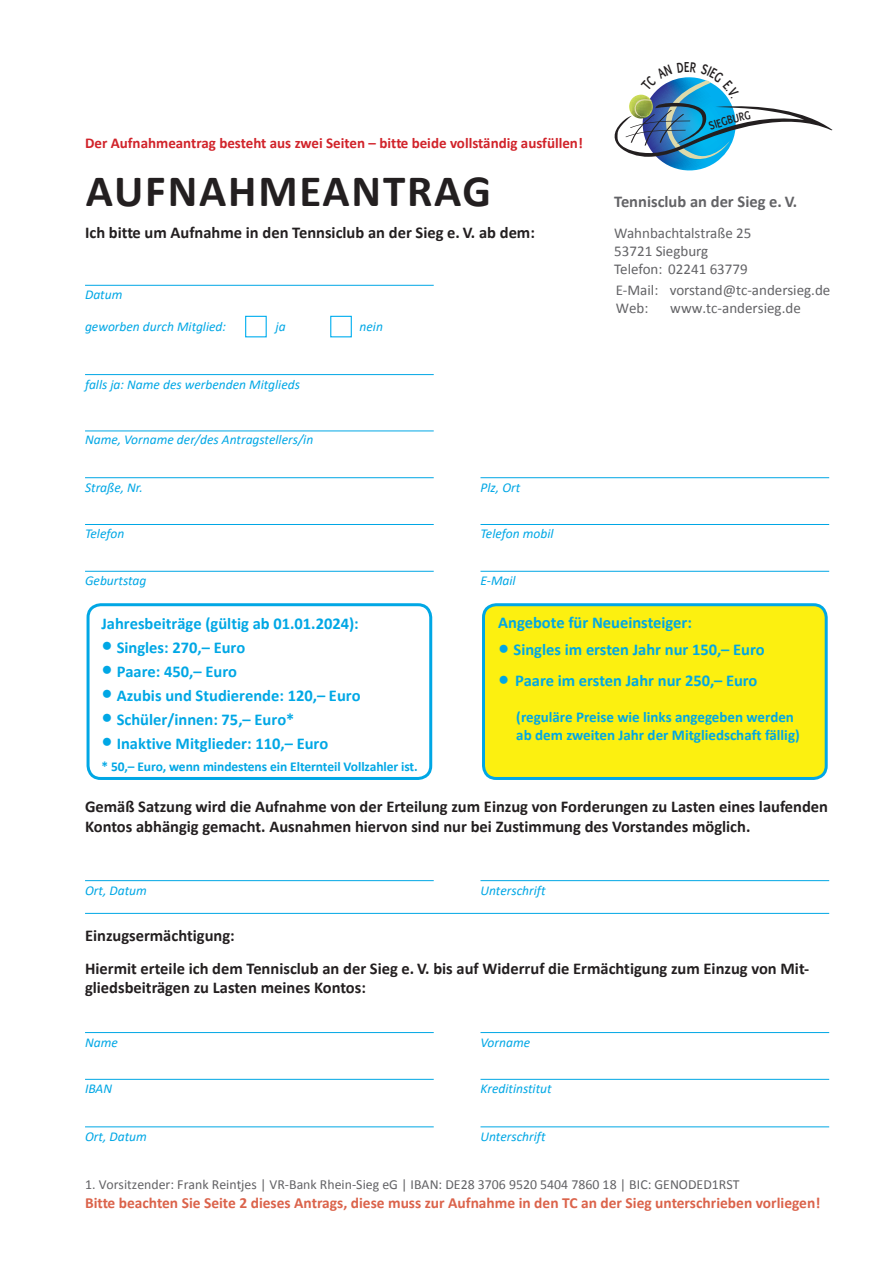
<style>
.page{position:relative;width:893px;height:1263px;background:#fff}
.page>*{position:absolute;margin:0;border:0;box-sizing:border-box;transform-origin:0 0}
.t1{font:700 45px "Calibri";letter-spacing:.04em;color:#231f20}
.t2{font:700 16.5px/19.8px "Calibri";color:#231f20}
.t3{font:700 16.5px "Calibri";color:#00a7e5}
.t4{font:700 16.5px "Calibri";color:#636366}
.t5{font:700 15.45px "Calibri";color:#db634b}
.t6{font:15px/18px "Calibri";color:#636366}
.t7{font:700 15px/18px "Calibri";color:#00a7e5}
.t8{font:700 15px "Calibri";color:#d1232a}
.t9{font:13.8px "Calibri";color:#636366}
.t10{font:italic 13.5px "Calibri";color:#00a7e5}
.t11{font:700 13.5px "Calibri";letter-spacing:-.005em;color:#00a7e5}
.s1{font-size:22.5px}
</style>
<div class="page">
<hr style="left:85px;top:431px;width:349px;height:1px;background:#00a7e5">
<hr style="left:85px;top:285px;width:349px;height:1px;background:#00a7e5">
<hr style="left:85px;top:374px;width:349px;height:1px;background:#00a7e5">
<hr style="left:85px;top:524px;width:349px;height:1px;background:#00a7e5">
<hr style="left:85px;top:1079px;width:349px;height:1px;background:#00a7e5">
<hr style="left:85px;top:477px;width:349px;height:1px;background:#00a7e5">
<hr style="left:85px;top:1032px;width:349px;height:1px;background:#00a7e5">
<hr style="left:85px;top:571px;width:349px;height:1px;background:#00a7e5">
<hr style="left:85px;top:1126px;width:349px;height:1px;background:#00a7e5">
<hr style="left:85px;top:880px;width:349px;height:1px;background:#00a7e5">
<hr style="left:85px;top:913px;width:744px;height:1px;background:#00a7e5">
<hr style="left:480px;top:524px;width:349px;height:1px;background:#00a7e5">
<hr style="left:480px;top:1079px;width:349px;height:1px;background:#00a7e5">
<hr style="left:480px;top:477px;width:349px;height:1px;background:#00a7e5">
<hr style="left:480px;top:1032px;width:349px;height:1px;background:#00a7e5">
<hr style="left:480px;top:571px;width:349px;height:1px;background:#00a7e5">
<hr style="left:480px;top:1126px;width:349px;height:1px;background:#00a7e5">
<hr style="left:480px;top:880px;width:349px;height:1px;background:#00a7e5">
<div style="left:87px;top:603px;width:345px;height:177px;border:3px solid #00a7e5;border-radius:13px"></div>
<div style="left:483px;top:605px;width:343px;height:173px;background:#fcf010;border-radius:13px"></div>
<div style="left:482px;top:603px;width:346px;height:177px;border:3px solid #00a7e5;border-radius:13px"></div>
<div style="left:245px;top:316px;width:22px;height:21px;border:1px solid #00aeef"></div>
<div style="left:330px;top:316px;width:22px;height:21px;border:1px solid #00aeef"></div>
<svg style="left:614px;top:77px;width:219px;height:93px"></svg>
<p class="t8" style="left:85px;top:132px;width:499px">Der Aufnahmeantrag besteht aus zwei Seiten – bitte beide vollständig ausfüllen!</p>
<p class="t1" style="left:86px;top:159px;width:407px">AUFNAHMEANTRAG</p>
<p class="t2" style="left:85px;top:222px;width:451px">Ich bitte um Aufnahme in den Tennsiclub an der Sieg e. V. ab dem:</p>
<p class="t10" style="left:85px;top:285px;width:39px">Datum</p>
<p class="t10" style="left:85px;top:317px;width:143px">geworben durch Mitglied:</p>
<p class="t10" style="left:276px;top:317px;width:12px">ja</p>
<p class="t10" style="left:360px;top:317px;width:25px">nein</p>
<p class="t10" style="left:85px;top:375px;width:216px">falls ja: Name des werbenden Mitglieds</p>
<p class="t10" style="left:85px;top:430px;width:230px">Name, Vorname der/des Antragstellers/in</p>
<p class="t10" style="left:85px;top:478px;width:59px">Straße, Nr.</p>
<p class="t10" style="left:480px;top:478px;width:41px">Plz, Ort</p>
<p class="t10" style="left:85px;top:525px;width:41px">Telefon</p>
<p class="t10" style="left:480px;top:525px;width:75px">Telefon mobil</p>
<p class="t10" style="left:85px;top:571px;width:63px">Geburtstag</p>
<p class="t10" style="left:480px;top:571px;width:37px">E-Mail</p>
<p class="t4" style="left:614px;top:190px;width:185px">Tennisclub an der Sieg e. V.</p>
<p class="t6" style="left:614px;top:224px;width:139px">Wahnbachtalstraße 25</p>
<p class="t6" style="left:614px;top:242px;width:135px">53721 Siegburg<br>Telefon: 02241 63779</p>
<p class="t6" style="left:616px;top:281px;width:216px">E-Mail: vorstand@tc-andersieg.de<br>Web:</p>
<p class="t6" style="left:670px;top:299px;width:132px">www.tc-andersieg.de</p>
<p class="t3" style="left:101px;top:612px;width:259px">Jahresbeiträge (gültig ab 01.01.2024):</p>
<p class="t3" style="left:101px;top:636px;width:145px"><span class="s1">•</span> Singles: 270,– Euro</p>
<p class="t3" style="left:101px;top:660px;width:137px"><span class="s1">•</span> Paare: 450,– Euro</p>
<p class="t3" style="left:101px;top:684px;width:261px"><span class="s1">•</span> Azubis und Studierende: 120,– Euro</p>
<p class="t3" style="left:101px;top:708px;width:195px"><span class="s1">•</span> Schüler/innen: 75,– Euro*</p>
<p class="t3" style="left:101px;top:732px;width:228px"><span class="s1">•</span> Inaktive Mitglieder: 110,– Euro</p>
<p class="t11" style="left:101px;top:757px;width:318px">* 50,– Euro, wenn mindestens ein Elternteil Vollzahler ist.</p>
<p class="t3" style="left:498px;top:611px;width:195px">Angebote für Neueinsteiger:</p>
<p class="t3" style="left:498px;top:638px;width:268px"><span class="s1">•</span> Singles im ersten Jahr nur 150,– Euro</p>
<p class="t3" style="left:498px;top:668px;width:261px"><span class="s1">•</span> Paare im ersten Jahr nur 250,– Euro</p>
<p class="t7" style="left:516px;top:707px;width:285px">(reguläre Preise wie links angegeben werden ab dem zweiten Jahr der Mitgliedschaft fällig)</p>
<p class="t2" style="left:85px;top:796px;width:745px">Gemäß Satzung wird die Aufnahme von der Erteilung zum Einzug von Forderungen zu Lasten eines laufenden<br>Kontos abhängig gemacht. Ausnahmen hiervon sind nur bei Zustimmung des Vorstandes möglich.</p>
<p class="t10" style="left:85px;top:881px;width:63px">Ort, Datum</p>
<p class="t10" style="left:480px;top:881px;width:67px">Unterschrift</p>
<p class="t2" style="left:85px;top:925px;width:151px">Einzugsermächtigung:</p>
<p class="t2" style="left:85px;top:958px;width:726px">Hiermit erteile ich dem Tennisclub an der Sieg e. V. bis auf Widerruf die Ermächtigung zum Einzug von Mit&shy;gliedsbeiträgen zu Lasten meines Kontos:</p>
<p class="t10" style="left:85px;top:1033px;width:34px">Name</p>
<p class="t10" style="left:480px;top:1033px;width:51px">Vorname</p>
<p class="t10" style="left:85px;top:1079px;width:29px">IBAN</p>
<p class="t10" style="left:480px;top:1079px;width:73px">Kreditinstitut</p>
<p class="t10" style="left:85px;top:1127px;width:63px">Ort, Datum</p>
<p class="t10" style="left:480px;top:1127px;width:67px">Unterschrift</p>
<p class="t9" style="left:85px;top:1176px;width:656px">1. Vorsitzender: Frank Reintjes | VR-Bank Rhein-Sieg eG | IBAN: DE28 3706 9520 5404 7860 18 | BIC: GENODED1RST</p>
<p class="t5" style="left:85px;top:1192px;width:737px">Bitte beachten Sie Seite 2 dieses Antrags, diese muss zur Aufnahme in den TC an der Sieg unterschrieben vorliegen!</p>
</div>
